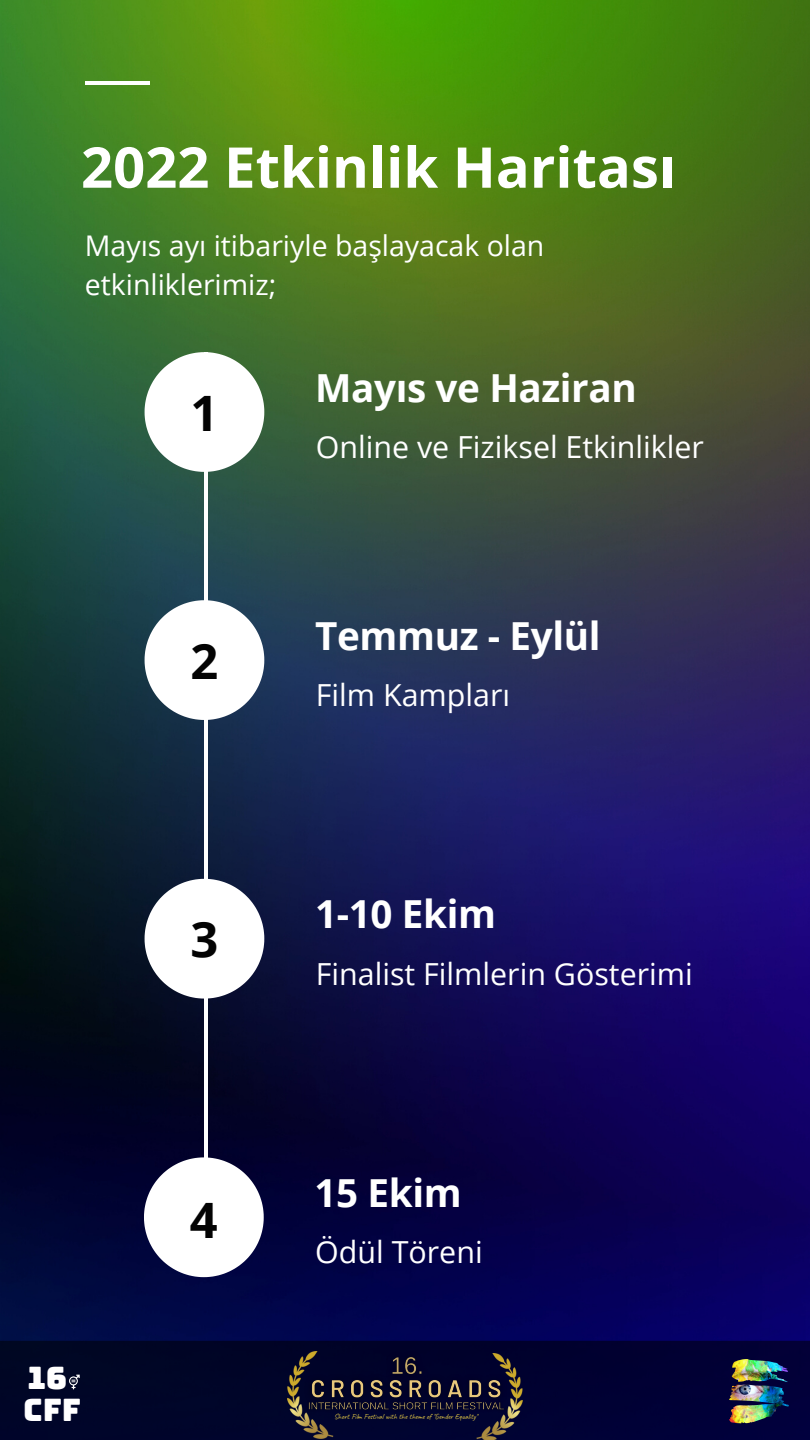
<style>
.page{position:relative;width:810px;height:1440px;background:#fff}
.page>*{position:absolute;margin:0;border:0;box-sizing:border-box;transform-origin:0 0}
.t1{font:700 56.3px "Open Sans";color:#fff}
.t2{font:700 48.8px "Open Sans";color:#030303}
.t3{font:700 38.6px "Open Sans";letter-spacing:-.01em;color:#fff}
.t4{font:31px/32.1px "Bungee";color:#fff}
.t5{font:30.4px "Open Sans";color:#fff}
.t6{font:28.5px/39.8px "Open Sans";color:#fff}
.t7{font:7.7px "Caveat";color:#eace46}
</style>
<div class="page">
<img style="left:0;top:0;width:810px;height:1341px">
<hr style="left:204px;top:352px;width:4px;height:906px;background:#fff">
<svg style="left:145px;top:352px;width:119px;height:120px"></svg>
<svg style="left:144px;top:1157px;width:120px;height:120px"></svg>
<svg style="left:145px;top:879px;width:119px;height:120px"></svg>
<svg style="left:145px;top:600px;width:119px;height:120px"></svg>
<hr style="left:85px;top:81px;width:65px;height:4px;background:#fff">
<div style="left:0;top:1341px;width:810px;height:99px;background:linear-gradient(to right,#000122,#0b0b3b)"></div>
<img style="left:69px;top:1374px;width:12px;height:17px">
<img style="left:731px;top:1359px;width:57px;height:45px">
<img style="left:338px;top:1413px;width:135px;height:4px">
<img style="left:338px;top:1363px;width:135px;height:50px">
<img style="left:380px;top:1342px;width:54px;height:48px">
<img style="left:473px;top:1353px;width:49px;height:87px">
<img style="left:288px;top:1352px;width:50px;height:86px">
<h1 class="t1" style="left:81px;top:128px;width:597px">2022 Etkinlik Haritası</h1>
<p class="t6" style="left:85px;top:225px;width:461px">Mayıs ayı itibariyle başlayacak olan etkinliklerimiz;</p>
<p class="t4" style="left:23px;top:1361px;width:59px">16 cff</p>
<h2 class="t2" style="left:191px;top:379px;width:29px">1</h2>
<h2 class="t2" style="left:191px;top:627px;width:29px">2</h2>
<h2 class="t2" style="left:191px;top:905px;width:29px">3</h2>
<h2 class="t2" style="left:190px;top:1186px;width:29px">4</h2>
<p class="t3" style="left:315px;top:360px;width:323px">Mayıs ve Haziran</p>
<p class="t5" style="left:316px;top:426px;width:390px">Online ve Fiziksel Etkinlikler</p>
<p class="t3" style="left:315px;top:609px;width:287px">Temmuz - Eylül</p>
<p class="t5" style="left:316px;top:674px;width:196px">Film Kampları</p>
<p class="t3" style="left:315px;top:887px;width:182px">1-10 Ekim</p>
<p class="t5" style="left:316px;top:952px;width:378px">Finalist Filmlerin Gösterimi</p>
<p class="t3" style="left:315px;top:1166px;width:149px">15 Ekim</p>
<p class="t5" style="left:315px;top:1231px;width:169px">Ödül Töreni</p>
<p class="t7" style="left:334px;top:1412px;width:145px">Short Film Festival with the theme of "Gender Equality"</p>
</div>
